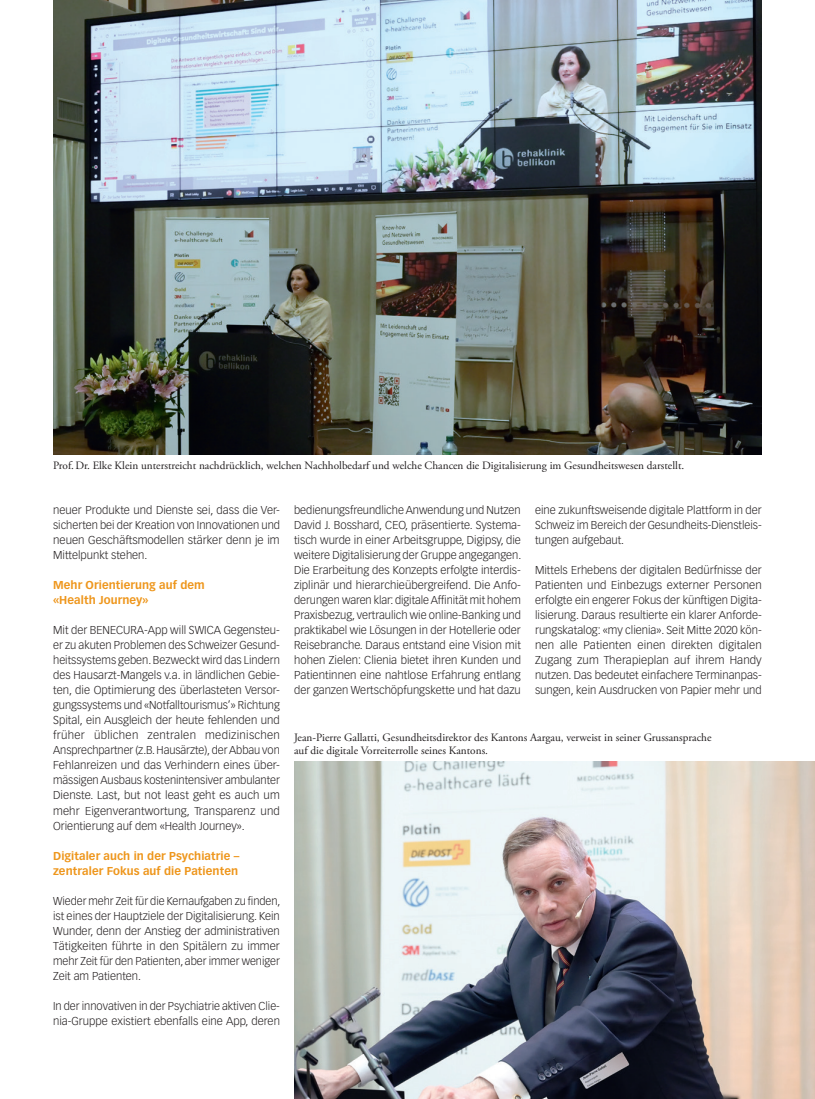
<style>
.page{position:relative;width:815px;height:1099px;background:#fff}
.page>*{position:absolute;margin:0;border:0;box-sizing:border-box;transform-origin:0 0}
.Lauftext{font:300 11.25px/15px "Vectora LT Std";color:#231f20;text-align:justify}
.Legende{font:11.25px/13.5px "Adobe Garamond Pro";color:#231f20}
.ZT_GP{font:700 11.25px/15px "Vectora LT Std";letter-spacing:.005em;color:#ee961c}
</style>
<div class="page">
<img style="left:53px;top:0;width:709px;height:454px">
<img style="left:294px;top:762px;width:521px;height:336px">
<p class="Legende" style="left:53px;top:459px;width:633px">Prof.Dr. Elke Klein unterstreicht nachdrücklich, welchen Nachholbedarf und welche Chancen die Digitalisierung im Gesundheitswesen darstellt.</p>
<p class="Lauftext" style="left:53px;top:503px;width:228px">neuer Produkte und Dienste sei, dass die Ver&shy;sicherten bei der Kreation von Innovationen und neuen Geschäftsmodellen stärker denn je im Mittelpunkt stehen.</p>
<p class="ZT_GP" style="left:53px;top:578px;width:153px">Mehr Orientierung auf dem «Health Journey»</p>
<p class="Lauftext" style="left:53px;top:623px;width:228px">Mit der BENECURA-App will SWICA Gegensteu&shy;er zu akuten Problemen des Schweizer Gesund&shy;heitssystems geben. Bezweckt wird das Lindern des Hausarzt-Mangels v.a. in ländlichen Gebie&shy;ten, die Optimierung des ü berlasteten Versor&shy;gungssystems und «Notfalltourismus’» Richtung Spital, ein Ausgleich der heute fehlenden und früher ü blichen zentralen medizinischen Ansprechpartner (z.B. Hausä rzte), der Abbau von Fehlanreizen und das Verhindern eines über&shy;mässigen Ausbaus kostenintensiver ambulanter Dienste. Last, but not least geht es auch um mehr Eigenverantwortung, Transparenz und Orientierung auf dem «Health Journey».</p>
<p class="ZT_GP" style="left:53px;top:848px;width:188px">Digitaler auch in der Psychiatrie – zentraler Fokus auf die Patienten</p>
<p class="Lauftext" style="left:53px;top:893px;width:229px">Wieder mehr Zeit fü r die Kernaufgaben zu finden, ist eines der Hauptziele der Digitalisierung. Kein Wunder, denn der Anstieg der administrativen Tätigkeiten fü hrte in den Spitä lern zu immer mehr Zeit fü r den Patienten, aber immer weniger Zeit am Patienten.</p>
<p class="Lauftext" style="left:53px;top:998px;width:228px">In der innovativen in der Psychiatrie aktiven Clie&shy;nia-Gruppe existiert ebenfalls eine App, deren</p>
<p class="Lauftext" style="left:294px;top:503px;width:229px">bedienungsfreundliche Anwendung und Nutzen David J. Bosshard, CEO, präsentierte. Systema&shy;tisch wurde in einer Arbeitsgruppe, Digipsy, die weitere Digitalisierung der Gruppe angegangen.<br>Die Erarbeitung des Konzepts erfolgte interdis&shy;ziplinär und hierarchieü bergreifend. Die Anfo&shy;derungen waren klar: digitale Affinität mit hohem Praxisbezug, vertraulich wie online-Banking und praktikabel wie Lösungen in der Hotellerie oder Reisebranche. Daraus entstand eine Vision mit hohen Zielen: Clienia bietet ihren Kunden und Patientinnen eine nahtlose Erfahrung entlang der ganzen Wertschöpfungskette und hat dazu</p>
<p class="Lauftext" style="left:535px;top:503px;width:228px">eine zukunftsweisende digitale Plattform in der Schweiz im Bereich der Gesundheits-Dienstleis&shy;tungen aufgebaut.</p>
<p class="Lauftext" style="left:535px;top:563px;width:228px">Mittels Erhebens der digitalen Bedü rfnisse der Patienten und Einbezugs externer Personen erfolgte ein engerer Fokus der kü nftigen Digita&shy;lisierung. Daraus resultierte ein klarer Anforde&shy;rungskatalog: «my clienia». Seit Mitte 2020 kön&shy;nen alle Patienten einen direkten digitalen Zugang zum Therapieplan auf ihrem Handy nutzen. Das bedeutet einfachere Terminanpas&shy;sungen, kein Ausdrucken von Papier mehr und</p>
<p class="Legende" style="left:294px;top:731px;width:419px">Jean-Pierre Gallatti, Gesundheitsdirektor des Kantons Aargau, verweist in seiner Grussansprache auf die digitale Vorreiterrolle seines Kantons.</p>
</div>
